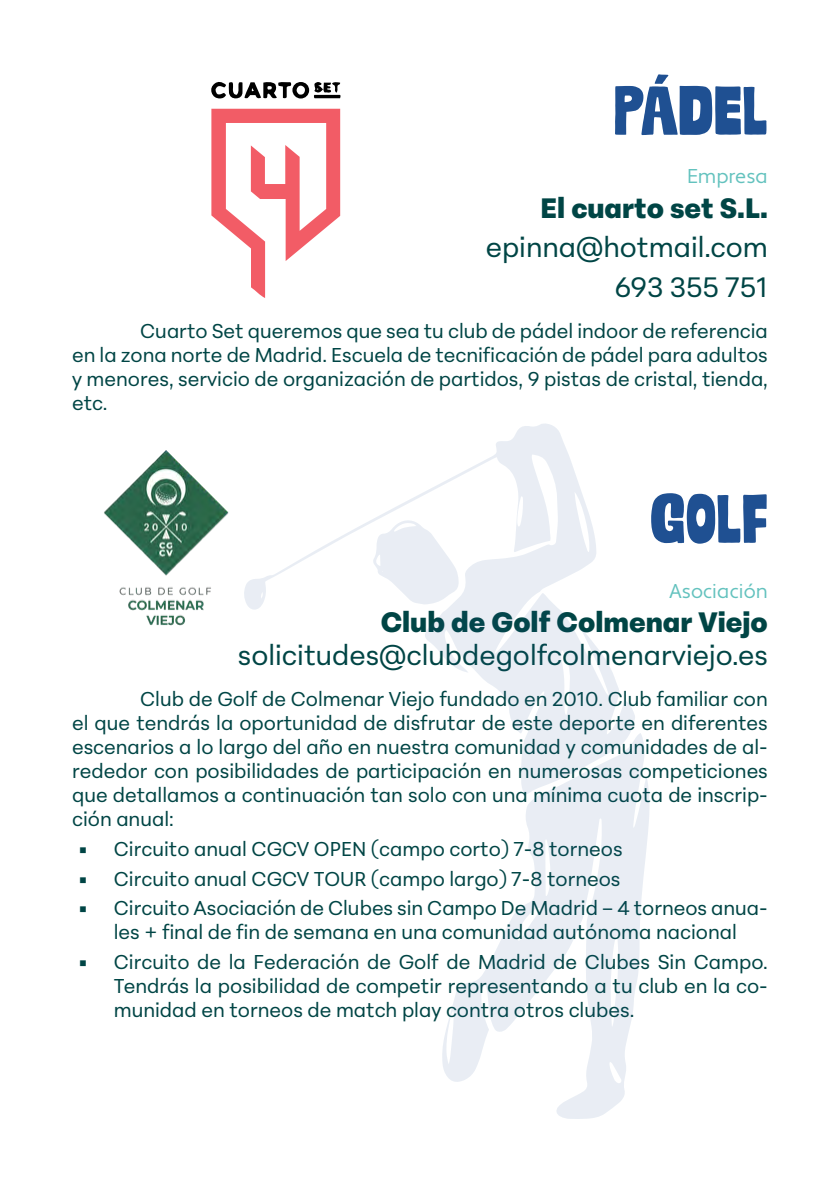
<style>
.page{position:relative;width:840px;height:1191px;background:#fff}
.page>*{position:absolute;margin:0;border:0;box-sizing:border-box;transform-origin:0 0}
.t1{font:900 66px "Mudstone Sans";color:#1f5092}
.t2{font:28px "Peridot PE Variable";color:#004545}
.t3{font:20px/24px "Peridot PE Variable";color:#004545;text-align:justify}
.t4{font:20px "Apertura";color:#63c2be}
</style>
<div class="page">
<svg style="left:442px;top:733px;width:207px;height:386px"></svg>
<svg style="left:253px;top:423px;width:381px;height:372px"></svg>
<svg style="left:372px;top:518px;width:86px;height:86px"></svg>
<svg style="left:211px;top:109px;width:129px;height:189px"></svg>
<svg style="left:211px;top:81px;width:130px;height:18px"></svg>
<img style="left:104px;top:450px;width:149px;height:176px">
<p class="t1" style="left:613px;top:68px;width:156px">pádel</p>
<p class="t4" style="left:686px;top:164px;width:82px">Empresa</p>
<p class="t2" style="left:540px;top:186px;width:229px">El cuarto set S.L.</p>
<p class="t2" style="left:485px;top:225px;width:283px">epinna@hotmail.com</p>
<p class="t2" style="left:614px;top:264px;width:155px">693 355 751</p>
<p class="t3" style="left:72px;top:316px;width:697px;text-indent:68px">Cuarto Set queremos que sea tu club de pádel indoor de referencia en la zona norte de Madrid. Escuela de tecnificación de pádel para adultos y menores, servicio de organización de partidos, 9 pistas de cristal, tienda, etc.</p>
<p class="t1" style="left:649px;top:476px;width:119px">golf</p>
<p class="t4" style="left:668px;top:579px;width:100px">Asociación</p>
<p class="t2" style="left:380px;top:599px;width:388px">Club de Golf Colmenar Viejo</p>
<p class="t2" style="left:238px;top:633px;width:531px">solicitudes@clubdegolfcolmenarviejo.es</p>
<p class="t3" style="left:72px;top:685px;width:697px;text-indent:68px">Club de Golf de Colmenar Viejo fundado en 2010. Club familiar con el que tendrás la oportunidad de disfrutar de este deporte en diferentes escenarios a lo largo del año en nuestra comunidad y comunidades de al&shy;rededor con posibilidades de participación en numerosas competiciones que detallamos a continuación tan solo con una mínima cuota de inscrip&shy;ción anual:</p>
<p class="t3" style="left:78px;top:835px;width:546px">• Circuito anual CGCV OPEN (campo corto) 7-8 torneos</p>
<p class="t3" style="left:78px;top:864px;width:544px">• Circuito anual CGCV TOUR (campo largo) 7-8 torneos</p>
<p class="t3" style="left:78px;top:894px;width:691px;text-align:center">• Circuito Asociación de Clubes sin Campo De Madrid – 4 torneos anua&shy;les + final de fin de semana en una comunidad autónoma nacional</p>
<p class="t3" style="left:114px;top:948px;width:655px;text-indent:-36px">• Circuito de la Federación de Golf de Madrid de Clubes Sin Campo.<br>Tendrás la posibilidad de competir representando a tu club en la co&shy;munidad en torneos de match play contra otros clubes.</p>
</div>
